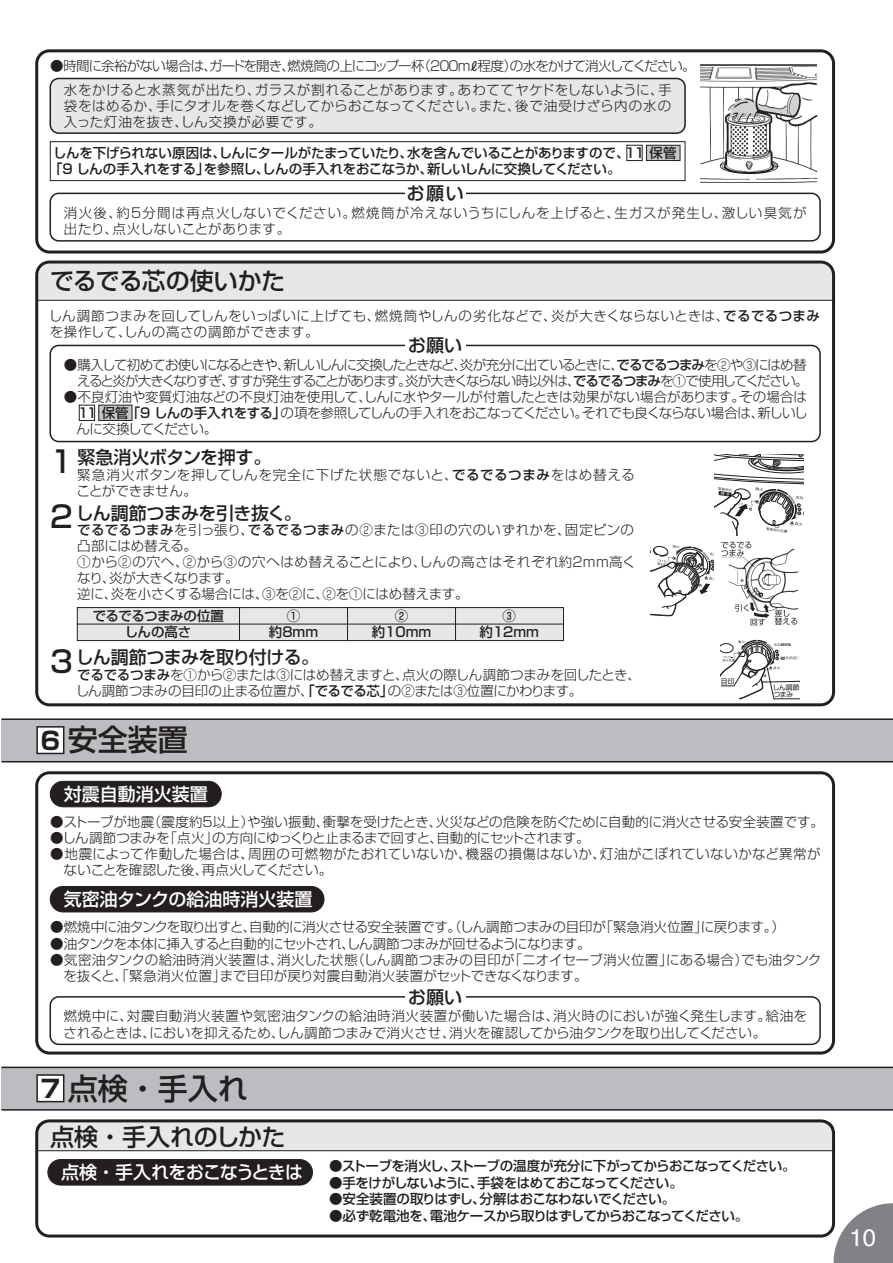
<style>
.page{position:relative;width:893px;height:1263px;background:#fff}
.page>*{position:absolute;margin:0;border:0;box-sizing:border-box;transform-origin:0 0}
.t1{font:30px "Shin Go Pro Medium 90 pv RKSJ H";color:#231f20}
.t2{font:24px "Shin Go Pro Medium 90 pv RKSJ H";letter-spacing:-.02em;color:#231f20}
.t3{font:18px "Shin Go Pro Medium 90 pv RKSJ H";letter-spacing:-.025em;color:#231f20}
.t4{font:18px "Shin Go Pro Medium 90 pv RKSJ H";color:#fff}
.t5{font:18px "Shin Go Pro Medium 90 pv RKSJ H";letter-spacing:-.045em;color:#fff}
.t6{font:13.5px/15.9px "Shin Go Pro Light 90 pv RKSJ H";letter-spacing:-.01em;color:#231f20;text-align:justify}
.t7{font:13.5px/16.2px "Shin Go Pro Medium 90 pv RKSJ H";letter-spacing:-.035em;color:#231f20;text-align:center}
.t8{font:13.5px/15.9px "Shin Go Pro Light 90 pv RKSJ H";letter-spacing:-.075em;color:#231f20;text-align:right}
.t9{font:13.5px/16.2px "Shin Go Pro Light 90 pv RKSJ H";letter-spacing:.02em;color:#231f20}
.t10{font:13.5px/16.2px "Shin Go Pro Light 90 pv RKSJ H";letter-spacing:.01em;color:#231f20}
.t11{font:13.5px/15.9px "Shin Go Pro Light 90 pv RKSJ H";letter-spacing:.03em;color:#231f20}
.t12{font:13.5px/15.9px "Shin Go Pro Light 90 pv RKSJ H";letter-spacing:.035em;color:#231f20}
.t13{font:13.5px/15.9px "Shin Go Pro Light 90 pv RKSJ H";letter-spacing:.06em;color:#231f20}
.t14{font:13.5px "Shin Go Pro Light 90 pv RKSJ H";letter-spacing:-.07em;color:#231f20}
.t15{font:13.5px/15.9px "Shin Go Pro Light 90 pv RKSJ H";letter-spacing:.05em;color:#231f20}
.t16{font:13.5px "Shin Go Pro Light 90 pv RKSJ H";letter-spacing:-.04em;color:#231f20}
.t17{font:6.75px/7.4px "Shin Go Pro Regular 90 pv RKSJ H";letter-spacing:-.025em;color:#231f20}
.s1{font-family:"Gothic BBB Pro Medium 90 pv RKSJ H"}
.s2{font-family:"Shin Go Pro Medium 90 pv RKSJ H"}
.s3{font-family:"Shin Go Pro Bold 90 pv RKSJ H";font-size:24.45px}
</style>
<div class="page">
<img style="left:721px;top:542px;width:78px;height:84px">
<img style="left:699px;top:64px;width:119px;height:119px">
<svg style="left:650px;top:545px;width:64px;height:72px"></svg>
<svg style="left:714px;top:454px;width:90px;height:82px"></svg>
<svg style="left:721px;top:640px;width:79px;height:60px"></svg>
<svg style="left:79px;top:405px;width:53px;height:16px"></svg>
<svg style="left:626px;top:145px;width:54px;height:16px"></svg>
<div style="left:50px;top:141px;width:635px;height:40px;border:1px solid #231f20"></div>
<div style="left:35px;top:771px;width:800px;height:283px;border:3px solid #231f20;border-radius:13px"></div>
<div style="left:39px;top:261px;width:795px;height:40px;background:#e6e7e9"></div>
<div style="left:35px;top:261px;width:800px;height:445px;border:3px solid #231f20;border-radius:13px"></div>
<div style="left:50px;top:78px;width:635px;height:55px;background:#e6e7e9;border-radius:9px"></div>
<div style="left:50px;top:78px;width:636px;height:56px;border:2px solid #231f20;border-radius:9px"></div>
<div style="left:50px;top:345px;width:771px;height:97px;border:2px solid #231f20;border-radius:9px"></div>
<div style="left:405px;top:336px;width:60px;height:19px;background:#fff"></div>
<div style="left:50px;top:996px;width:771px;height:49px;border:2px solid #231f20;border-radius:9px"></div>
<div style="left:405px;top:987px;width:60px;height:19px;background:#fff"></div>
<div style="left:50px;top:193px;width:771px;height:49px;border:2px solid #231f20;border-radius:9px"></div>
<div style="left:405px;top:184px;width:60px;height:19px;background:#fff"></div>
<svg style="left:77px;top:607px;width:487px;height:34px;background:#d3d3d5"></svg>
<div style="left:50px;top:781px;width:171px;height:26px;background:#231f20;border-radius:13px"></div>
<div style="left:50px;top:781px;width:172px;height:26px;border:1px solid #231f20;border-radius:13px"></div>
<div style="left:50px;top:886px;width:274px;height:26px;background:#231f20;border-radius:13px"></div>
<div style="left:50px;top:886px;width:274px;height:26px;border:1px solid #231f20;border-radius:13px"></div>
<div style="left:35px;top:49px;width:800px;height:205px;border:3px solid #231f20;border-radius:13px"></div>
<div style="left:48px;top:1159px;width:264px;height:26px;background:#231f20;border-radius:13px"></div>
<div style="left:47px;top:1159px;width:266px;height:26px;border:1px solid #231f20;border-radius:13px"></div>
<div style="left:39px;top:1123px;width:792px;height:28px;background:#e6e7e9"></div>
<div style="left:35px;top:1119px;width:800px;height:118px;border:3px solid #231f20;border-radius:13px"></div>
<div style="left:2px;top:719px;width:891px;height:43px;background:#bcbdc0"></div>
<hr style="left:2px;top:718px;width:891px;height:2px;background:#231f20">
<hr style="left:2px;top:761px;width:891px;height:1px;background:#231f20">
<div style="left:37px;top:727px;width:27px;height:26px;background:#fff"></div>
<div style="left:36px;top:726px;width:28px;height:28px;border:2px solid #231f20"></div>
<div style="left:2px;top:1067px;width:891px;height:43px;background:#bcbdc0"></div>
<hr style="left:2px;top:1066px;width:891px;height:2px;background:#231f20">
<hr style="left:2px;top:1109px;width:891px;height:2px;background:#231f20">
<div style="left:37px;top:1075px;width:27px;height:26px;background:#fff"></div>
<div style="left:36px;top:1074px;width:28px;height:28px;border:2px solid #231f20"></div>
<svg style="left:833px;top:1203px;width:60px;height:60px"></svg>
<p class="t14" style="left:50px;top:61px;width:647px">●時間に余裕がない場合は、ガードを開き、燃焼筒の上にコップ一杯（２００m<span class="s1">ℓ</span>程度）の水をかけて消火してください。</p>
<p class="t6" style="left:64px;top:83px;width:609px">水をかけると水蒸気が出たり、ガラスが割れることがあります。あわててヤケドをしないように、手袋をはめるか、手にタオルを巻くなどしてからおこなってください。また、後で油受けざら内の水の入った灯油を抜き、しん交換が必要です。</p>
<p class="t7" style="left:49px;top:147px;width:629px;text-align:left;text-indent:4px">しんを下げられない原因は、しんにタールがたまっていたり、水を含んでいることがありますので、１1 保管「９ しんの手入れをする」を参照し、しんの手入れをおこなうか、新しいしんに交換してください。</p>
<h3 class="t3" style="left:407px;top:187px;width:58px">お願い</h3>
<p class="t13" style="left:64px;top:207px;width:744px">消火後、約５分間は再点火しないでください。燃焼筒が冷えないうちにしんを上げると、生ガスが発生し、激しい臭気が出たり、点火しないことがあります。</p>
<h2 class="t2" style="left:50px;top:272px;width:236px">でるでる芯の使いかた</h2>
<p class="t12" style="left:49px;top:309px;width:773px">しん調節つまみを回してしんをいっぱいに上げても、燃焼筒やしんの劣化などで、炎が大きくならないときは、<span class="s2">でるでるつまみ</span>を操作して、しんの高さの調節ができます。</p>
<h3 class="t3" style="left:408px;top:339px;width:55px">お願い</h3>
<p class="t8" style="left:64px;top:359px;width:746px">●購入して初めてお使いになるときや、新しいしんに交換したときなど、炎が充分に出ているときに、<span class="s2">でるでるつまみ</span>を②や③にはめ替えると炎が大きくなりすぎ、すすが発生することがあります。炎が大きくならない時以外は、<span class="s2">でるでるつまみ</span>を①で使用してください。</p>
<p class="t6" style="left:77px;top:391px;width:732px;text-indent:-13px">●不良灯油や変質灯油などの不良灯油を使用して、しんに水やタールが付着したときは効果がない場合があります。その場合は<span class="s2">１１ 保管「９ しんの手入れをする」</span>の項を参照してしんの手入れをおこなってください。それでも良くならない場合は、新しいしんに交換してください。</p>
<h1 class="t1" style="left:47px;top:451px;width:31px">１</h1>
<h3 class="t3" style="left:77px;top:451px;width:196px">緊急消火ボタンを押す。</h3>
<p class="t15" style="left:77px;top:469px;width:560px">緊急消火ボタンを押してしんを完全に下げた状態でないと、<span class="s2">でるでるつまみ</span>をはめ替えることができません。</p>
<h3 class="t3" style="left:76px;top:506px;width:227px">しん調節つまみを引き抜く。</h3>
<p class="t6" style="left:77px;top:524px;width:560px;text-align:left"><span class="s2">でるでるつまみ</span>を引っ張り、<span class="s2">でるでるつまみ</span>の②または③印の穴のいずれかを、固定ピンの凸部にはめ替える。<br>①から②の穴へ、②から③の穴へはめ替えることにより、しんの高さはそれぞれ約２mm高くなり、炎が大きくなります。<br>逆に、炎を小さくする場合には、③を②に、②を①にはめ替えます。</p>
<h1 class="t1" style="left:47px;top:506px;width:31px">２</h1>
<p class="t7" style="left:93px;top:610px;width:133px">でるでるつまみの位置しんの高さ</p>
<p class="t7" style="left:269px;top:610px;width:51px">①<br>約８mm</p>
<p class="t7" style="left:372px;top:610px;width:61px">②約10mm</p>
<p class="t7" style="left:480px;top:610px;width:61px">③<br>約１２mm</p>
<h3 class="t3" style="left:76px;top:650px;width:245px">しん調節つまみを取り付ける。</h3>
<p class="t6" style="left:76px;top:668px;width:567px"><span class="s2">でるでるつまみ</span>を①から②または③にはめ替えますと、点火の際しん調節つまみを回したとき、しん調節つまみの目印の止まる位置が、<span class="s2">「でるでる芯」</span>の②または③位置にかわります。</p>
<h1 class="t1" style="left:47px;top:650px;width:31px">３</h1>
<h1 class="t1" style="left:40px;top:729px;width:149px"><span class="s3">6</span> 安全装置</h1>
<h3 class="t4" style="left:64px;top:787px;width:145px">対震自動消火装置</h3>
<p class="t17" style="left:721px;top:679px;width:15px">目印</p>
<p class="t17" style="left:773px;top:684px;width:28px">しん調節つまみ</p>
<p class="t6" style="left:50px;top:816px;width:775px">●ストーブが地震（震度約５以上）や強い振動、衝撃を受けたとき、火災などの危険を防ぐために自動的に消火させる安全装置です。</p>
<p class="t6" style="left:50px;top:832px;width:541px">●しん調節つまみを「点火」の方向にゆっくりと止まるまで回すと、自動的にセットされます。</p>
<p class="t11" style="left:64px;top:848px;width:758px;text-indent:-13px">●地震によって作動した場合は、周囲の可燃物がたおれていないか、機器の損傷はないか、灯油がこぼれていないかなど異常がないことを確認した後、再点火してください。</p>
<h3 class="t4" style="left:64px;top:892px;width:250px">気密油タンクの給油時消火装置</h3>
<p class="t6" style="left:50px;top:921px;width:736px">●燃焼中に油タンクを取り出すと、自動的に消火させる安全装置です。（しん調節つまみの目印が「緊急消火位置」に戻ります。）</p>
<p class="t16" style="left:50px;top:938px;width:542px">●油タンクを本体に挿入すると自動的にセットされ、しん調節つまみが回せるようになります。</p>
<p class="t10" style="left:63px;top:953px;width:760px;text-indent:-13px">●気密油タンクの給油時消火装置は、消火した状態（しん調節つまみの目印が「ニオイセーブ消火位置」にある場合）でも油タンクを抜くと、「緊急消火位置」まで目印が戻り対震自動消火装置がセットできなくなります。</p>
<h3 class="t3" style="left:408px;top:990px;width:55px">お願い</h3>
<p class="t9" style="left:63px;top:1010px;width:745px">燃焼中に、対震自動消火装置や気密油タンクの給油時消火装置が働いた場合は、消火時のにおいが強く発生します。給油をされるときは、においを抑えるため、しん調節つまみで消火させ、消火を確認してから油タンクを取り出してください。</p>
<h1 class="t1" style="left:40px;top:1077px;width:209px"><span class="s3">7</span> 点検・手入れ</h1>
<h2 class="t2" style="left:50px;top:1127px;width:237px">点検・手入れのしかた</h2>
<h3 class="t5" style="left:61px;top:1165px;width:243px">点検・手入れをおこなうときは</h3>
<p class="t7" style="left:329px;top:1160px;width:468px">●ストーブを消火し、ストーブの温度が充分に下がってからおこなってください。</p>
<p class="t7" style="left:329px;top:1176px;width:355px">●手をけがしないように、手袋をはめておこなってください。</p>
<p class="t7" style="left:329px;top:1193px;width:348px">●安全装置の取りはずし、分解はおこなわないでください。</p>
<p class="t7" style="left:329px;top:1209px;width:421px">●必ず乾電池を、電池ケースから取りはずしてからおこなってください。</p>
</div>
